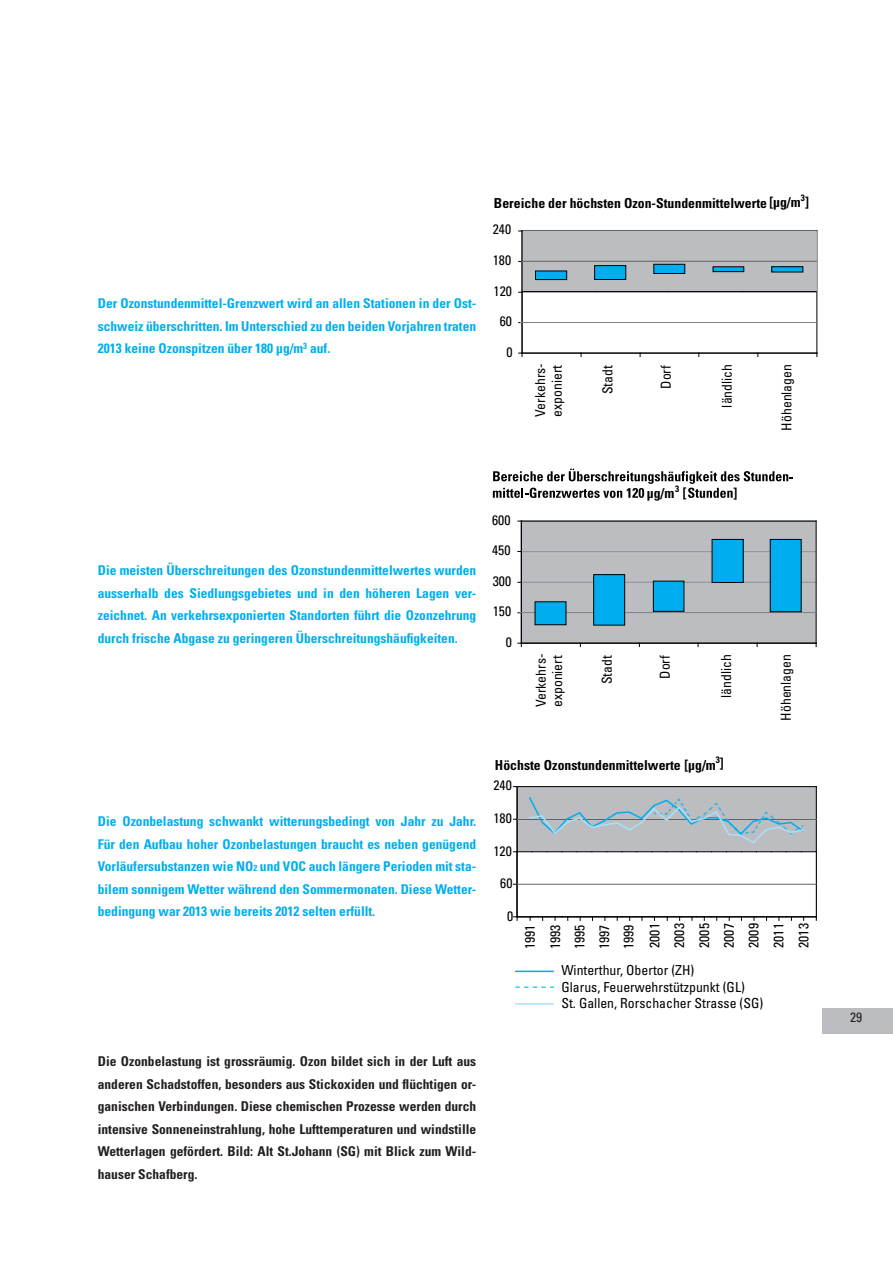
<style>
.page{position:relative;width:893px;height:1263px;background:#fff}
.page>*{position:absolute;margin:0;border:0;box-sizing:border-box;transform-origin:0 0}
.t1{font:condensed 13.8px/24.9px "Univers";color:#000}
.t2{font:700 condensed 13.8px "Univers";color:#000}
.t3{font:700 condensed 13.5px/22.5px "Univers";color:#00aeef;text-align:justify}
.t4{font:700 condensed 13.5px/22.5px "Univers";color:#231f20;text-align:justify}
.t5{font:condensed 13.5px "Univers";color:#231f20}
.t6{font:700 condensed 9.15px "Univers";color:#000}
.s1{font-size:13.8px}
.s2{font-size:8.7px}
</style>
<div class="page">
<hr style="left:817px;top:231px;width:1px;height:122px;background:#000">
<hr style="left:522px;top:231px;width:1px;height:122px;background:#000">
<svg style="left:519px;top:231px;width:298px;height:62px;background:#b5b6b9"></svg>
<hr style="left:522px;top:353px;width:295px;height:1px;background:#000">
<hr style="left:520px;top:322px;width:297px;height:1px;background:#808285">
<hr style="left:522px;top:261px;width:294px;height:1px;background:#636366">
<div style="left:535px;top:271px;width:32px;height:9px;background:#00aeef"></div>
<div style="left:535px;top:271px;width:32px;height:9px;border:1px solid #000"></div>
<div style="left:595px;top:266px;width:31px;height:13px;background:#00aeef"></div>
<div style="left:594px;top:266px;width:32px;height:14px;border:1px solid #000"></div>
<div style="left:654px;top:264px;width:31px;height:9px;background:#00aeef"></div>
<div style="left:654px;top:264px;width:31px;height:10px;border:1px solid #000"></div>
<div style="left:713px;top:267px;width:31px;height:5px;background:#00aeef"></div>
<div style="left:713px;top:267px;width:31px;height:5px;border:1px solid #000"></div>
<div style="left:772px;top:267px;width:31px;height:5px;background:#00aeef"></div>
<div style="left:521px;top:521px;width:295px;height:122px;background:#bcbdc0"></div>
<hr style="left:521px;top:582px;width:295px;height:1px;background:#8f9196">
<hr style="left:521px;top:551px;width:295px;height:1px;background:#8f9196">
<hr style="left:521px;top:521px;width:295px;height:1px;background:#000">
<hr style="left:816px;top:521px;width:1px;height:122px;background:#000">
<hr style="left:521px;top:521px;width:1px;height:122px;background:#000">
<hr style="left:521px;top:643px;width:295px;height:1px;background:#000">
<hr style="left:520px;top:612px;width:296px;height:1px;background:#808285">
<div style="left:535px;top:602px;width:31px;height:23px;background:#00aeef"></div>
<div style="left:535px;top:602px;width:31px;height:23px;border:1px solid #000"></div>
<div style="left:594px;top:575px;width:31px;height:50px;background:#00aeef"></div>
<div style="left:594px;top:574px;width:31px;height:51px;border:1px solid #000"></div>
<div style="left:653px;top:581px;width:31px;height:30px;background:#00aeef"></div>
<div style="left:712px;top:539px;width:31px;height:43px;background:#00aeef"></div>
<div style="left:770px;top:539px;width:31px;height:73px;background:#00aeef"></div>
<div style="left:770px;top:539px;width:31px;height:73px;border:1px solid #000"></div>
<svg style="left:493px;top:469px;width:300px;height:30px"></svg>
<div style="left:517px;top:787px;width:299px;height:130px;background:#bcbdc0"></div>
<hr style="left:517px;top:786px;width:299px;height:1px;background:#000">
<hr style="left:816px;top:787px;width:1px;height:130px;background:#000">
<hr style="left:517px;top:787px;width:1px;height:130px;background:#000">
<svg style="left:513px;top:851px;width:304px;height:69px;background:#f1f1f1"></svg>
<hr style="left:517px;top:819px;width:299px;height:1px;background:#636366">
<hr style="left:517px;top:884px;width:299px;height:1px;background:#636366">
<svg style="left:529px;top:797px;width:275px;height:47px"></svg>
<hr style="left:515px;top:970px;width:39px;height:2px;background:#00aeef">
<hr style="left:515px;top:1003px;width:39px;height:1px;background:#aae0f9">
<svg style="left:515px;top:986px;width:39px;height:2px"></svg>
<div style="left:822px;top:1008px;width:71px;height:25px;background:#bcbdc0"></div>
<p class="t3" style="left:98px;top:292px;width:380px">Der Ozonstundenmittel-Grenzwert wird an allen Stationen in der Ost&shy;schweiz überschritten. Im Unterschied zu den beiden Vorjahren traten 2013 keine Ozonspitzen über 180 µg/m<sup>3</sup> auf.</p>
<p class="t2" style="left:494px;top:194px;width:308px">Bereiche der höchsten Ozon-Stundenmittelwerte [µg/m</p>
<p class="t6" style="left:801px;top:192px;width:10px">3<span class="s1">]</span></p>
<p class="t1" style="left:493px;top:217px;width:20px">240</p>
<p class="t1" style="left:493px;top:247px;width:20px">180</p>
<p class="t1" style="left:494px;top:278px;width:20px">120</p>
<p class="t1" style="left:500px;top:308px;width:14px">60</p>
<p class="t1" style="left:506px;top:339px;width:8px">0</p>
<p class="t1" style="left:532px;top:417px;width:55px;line-height:16.5px;rotate:-90deg">Verkehrs&shy;exponiert</p>
<p class="t1" style="left:714px;top:407px;width:45px;rotate:-90deg">ländlich</p>
<p class="t1" style="left:595px;top:394px;width:31px;rotate:-90deg">Stadt</p>
<p class="t1" style="left:774px;top:430px;width:68px;rotate:-90deg">Höhenlagen</p>
<p class="t1" style="left:653px;top:389px;width:25px;rotate:-90deg">Dorf</p>
<p class="t3" style="left:98px;top:559px;width:380px">Die meisten Überschreitungen des Ozonstundenmittelwertes wurden ausserhalb des Siedlungsgebietes und in den höheren Lagen ver&shy;zeichnet. An verkehrsexponierten Standorten führt die Ozonzehrung durch frische Abgase zu geringeren Überschreitungshäufigkeiten.</p>
<p class="t3" style="left:98px;top:810px;width:380px">Die Ozonbelastung schwankt witterungsbedingt von Jahr zu Jahr.<br>Für den Aufbau hoher Ozonbelastungen braucht es neben genügend Vorläufersubstanzen wie NO<span class="s2">2</span> und VOC auch längere Perioden mit sta&shy;bilem sonnigem Wetter während den Sommermonaten. Diese Wetter&shy;bedingung war 2013 wie bereits 2012 selten erfüllt.</p>
<p class="t4" style="left:98px;top:1050px;width:380px">Die Ozonbelastung ist grossräumig. Ozon bildet sich in der Luft aus anderen Schadstoffen, besonders aus Stickoxiden und flüchtigen or&shy;ganischen Verbindungen. Diese chemischen Prozesse werden durch intensive Sonneneinstrahlung, hohe Lufttemperaturen und windstille Wetterlagen gefördert. Bild: Alt St.Johann (SG) mit Blick zum Wild&shy;hauser Schafberg.</p>
<p class="t1" style="left:492px;top:507px;width:20px">600</p>
<p class="t1" style="left:492px;top:537px;width:20px">450</p>
<p class="t1" style="left:493px;top:568px;width:20px">300</p>
<p class="t1" style="left:493px;top:599px;width:20px">150</p>
<p class="t1" style="left:506px;top:629px;width:8px">0</p>
<p class="t2" style="left:647px;top:485px;width:29px">µg/m</p>
<p class="t6" style="left:675px;top:483px;width:6px">3</p>
<p class="t2" style="left:734px;top:484px;width:5px">]</p>
<p class="t1" style="left:532px;top:707px;width:55px;line-height:16.5px;rotate:-90deg">Verkehrs&shy;exponiert</p>
<p class="t1" style="left:714px;top:698px;width:45px;rotate:-90deg">ländlich</p>
<p class="t1" style="left:594px;top:684px;width:31px;rotate:-90deg">Stadt</p>
<p class="t1" style="left:773px;top:720px;width:68px;rotate:-90deg">Höhenlagen</p>
<p class="t1" style="left:652px;top:679px;width:25px;rotate:-90deg">Dorf</p>
<p class="t2" style="left:495px;top:757px;width:222px">Höchste Ozonstundenmittelwerte [µg/m</p>
<p class="t6" style="left:716px;top:754px;width:9px">3<span class="s1">]</span></p>
<p class="t1" style="left:497px;top:767px;width:20px">180</p>
<p class="t1" style="left:493px;top:773px;width:20px">240</p>
<p class="t1" style="left:497px;top:800px;width:20px">120</p>
<p class="t1" style="left:493px;top:805px;width:20px">180</p>
<p class="t1" style="left:504px;top:832px;width:14px">60</p>
<p class="t1" style="left:493px;top:838px;width:20px">120</p>
<p class="t1" style="left:511px;top:865px;width:8px">0</p>
<p class="t1" style="left:500px;top:870px;width:14px">60</p>
<p class="t1" style="left:507px;top:903px;width:8px">0</p>
<p class="t1" style="left:517px;top:949px;width:26px;line-height:25.5px;rotate:-90deg">1991<br>1993</p>
<p class="t1" style="left:567px;top:949px;width:26px;text-align:justify;rotate:-90deg">1995<br>1997<br>1999</p>
<p class="t1" style="left:642px;top:948px;width:26px;text-align:justify;rotate:-90deg">2001<br>2003<br>2005<br>2007<br>2009<br>2011<br>2013</p>
<p class="t1" style="left:561px;top:962px;width:203px;line-height:16.4px">Winterthur, Obertor (ZH)<br>Glarus, Feuerwehrstützpunkt (GL)<br>St. Gallen, Rorschacher Strasse (SG)</p>
<p class="t1" style="left:557px;top:996px;width:134px">Winterthur, Obertor (ZH)</p>
<p class="t5" style="left:850px;top:1009px;width:13px">29</p>
</div>
